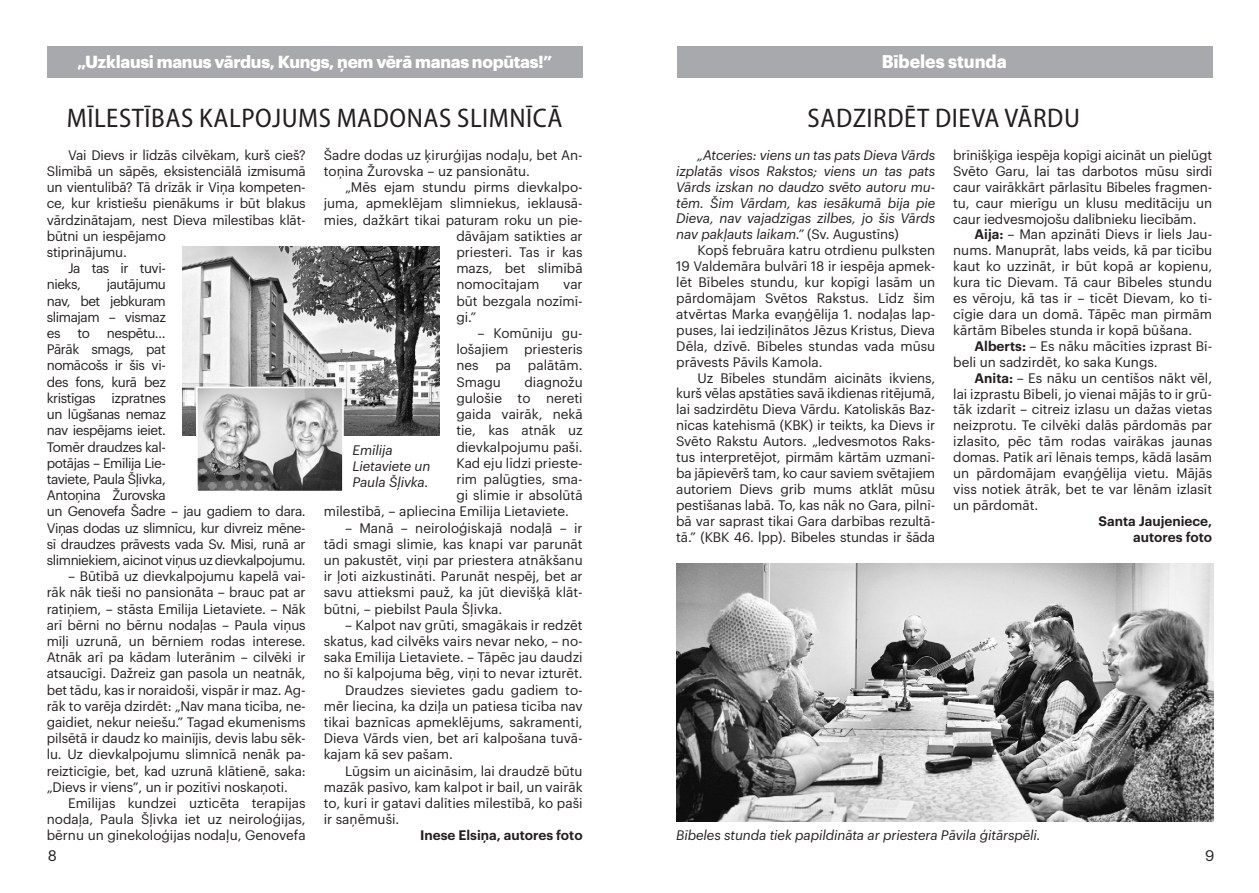
<style>
.page{position:relative;width:1259px;height:893px;background:#fff}
.page>*{position:absolute;margin:0;border:0;box-sizing:border-box;transform-origin:0 0}
.t1{font:semi-condensed 27px "Myriad Pro";letter-spacing:.02em;color:#231f20}
.t2{font:700 18px "Graphik";color:#fff}
.t3{font:700 17.1px "Graphik";letter-spacing:-.015em;color:#fff}
.t4{font:15px "Graphik";color:#231f20}
.t5{font:13.5px/15.9px "Graphik";color:#231f20;text-align:justify}
.t6{font:13.5px/16.2px "Graphik";letter-spacing:-.035em;color:#231f20}
.t7{font:italic 13.5px/15.9px "Graphik";letter-spacing:-.01em;color:#231f20;text-align:justify}
.t8{font:600 13.5px/15.9px "Graphik";color:#231f20;text-align:right}
.s1{font-style:normal}
.s2{font-weight:600}
</style>
<div class="page">
<img style="left:676px;top:564px;width:538px;height:257px">
<div style="left:677px;top:47px;width:535px;height:31px;background:#a8a9ad"></div>
<div style="left:48px;top:47px;width:535px;height:31px;background:#a8a9ad"></div>
<img style="left:183px;top:247px;width:256px;height:189px">
<img style="left:199px;top:390px;width:142px;height:99px">
<div style="left:196px;top:387px;width:148px;height:105px;border:2px solid #fff"></div>
<p class="t3" style="left:77px;top:49px;width:477px">„Uzklausi manus vārdus, Kungs, ņem vērā manas nopūtas!”</p>
<h2 class="t2" style="left:881px;top:48px;width:127px">Bībeles stunda</h2>
<h1 class="t1" style="left:67px;top:101px;width:497px">MĪLESTĪBAS KALPOJUMS MADONAS SLIMNĪCĀ</h1>
<p class="t5" style="left:68px;top:146px;width:239px">Vai Dievs ir līdzās cilvēkam, kurš cieš?</p>
<p class="t5" style="left:47px;top:162px;width:260px">Slimībā un sāpēs, eksistenciālā izmisumā</p>
<p class="t5" style="left:47px;top:178px;width:260px">un vientulībā? Tā drīzāk ir Viņa kompeten-</p>
<p class="t5" style="left:47px;top:194px;width:260px">ce, kur kristiešu pienākums ir būt blakus</p>
<p class="t5" style="left:47px;top:211px;width:260px">vārdzinātajam, nest Dieva mīlestības klāt-</p>
<p class="t5" style="left:47px;top:227px;width:121px">būtni un iespējamo</p>
<p class="t5" style="left:47px;top:243px;width:82px">stiprinājumu.</p>
<p class="t6" style="left:68px;top:259px;width:99px">Ja tas ir tuvi-</p>
<p class="t5" style="left:47px;top:275px;width:36px">nieks,</p>
<p class="t5" style="left:324px;top:146px;width:260px">Šadre dodas uz ķirurģijas nodaļu, bet An&shy;toņina Žurovska – uz pansionātu.</p>
<p class="t5" style="left:345px;top:178px;width:239px">„Mēs ejam stundu pirms dievkalpo-</p>
<p class="t5" style="left:324px;top:194px;width:260px">juma, apmeklējam slimniekus, ieklausā-</p>
<p class="t5" style="left:324px;top:211px;width:260px">mies, dažkārt tikai paturam roku un pie-</p>
<p class="t5" style="left:456px;top:227px;width:128px">dāvājam satikties ar</p>
<p class="t5" style="left:456px;top:243px;width:128px">priesteri. Tas ir kas</p>
<p class="t5" style="left:456px;top:259px;width:128px">mazs, bet slimībā</p>
<p class="t5" style="left:456px;top:275px;width:84px">nomocītajam</p>
<p class="t5" style="left:47px;top:275px;width:121px;text-indent:60px">jautājumu nav, bet jebkuram slimajam – vismaz es</p>
<p class="t5" style="left:456px;top:275px;width:128px;text-indent:107px">var būt bezgala nozīmī&shy;gi.”</p>
<p class="t5" style="left:456px;top:324px;width:128px;text-indent:21px">– Komūniju gu&shy;lošajiem priesteris nes pa palātām.<br>Smagu</p>
<p class="t6" style="left:47px;top:324px;width:260px;text-indent:60px">nespētu…<br>Pārāk smags, pat<br>nomācošs ir šīs vi-<br>des fons, kurā bez<br>kristīgas izpratnes<br>un lūgšanas nemaz<br>nav iespējams ieiet.<br>Tomēr draudzes kal-<br>potājas – Emīlija Lie-<br>taviete, Paula Šļivka,<br>Antoņina Žurovska<br>un Genovefa Šadre – jau gadiem to dara.<br>Viņas dodas uz slimnīcu, kur divreiz mēne&shy;sī draudzes prāvests vada Sv. Misi, runā ar slimniekiem, aicinot viņus uz dievkalpojumu.</p>
<p class="t5" style="left:47px;top:567px;width:260px;text-indent:21px">– Būtībā uz dievkalpojumu kapelā vai&shy;rāk nāk tieši no pansionāta – brauc pat ar ratiņiem, – stāsta Emīlija Lietaviete. – Nāk arī bērni no bērnu nodaļas – Paula viņus mīļi uzrunā, un bērniem rodas interese.<br>Atnāk arī pa kādam luterānim – cilvēki ir atsaucīgi. Dažreiz gan pasola un neatnāk, bet tādu, kas ir noraidoši, vispār ir maz. Ag&shy;rāk to varēja dzirdēt: „Nav mana ticība, ne&shy;gaidiet, nekur neiešu.” Tagad ekumenisms pilsētā ir daudz ko mainījis, devis labu sēk&shy;lu. Uz dievkalpojumu slimnīcā nenāk pa&shy;reizticīgie, bet, kad uzrunā klātienē, saka: „Dievs ir viens”, un ir pozitīvi noskaņoti.</p>
<p class="t5" style="left:47px;top:794px;width:260px;text-indent:21px">Emīlijas kundzei uzticēta terapijas nodaļa, Paula Šļivka iet uz neiroloģijas, bērnu un ginekoloģijas nodaļu, Genovefa</p>
<p class="t5" style="left:77px;top:324px;width:14px">to</p>
<p class="t5" style="left:524px;top:373px;width:60px">diagnožu</p>
<p class="t5" style="left:456px;top:389px;width:128px">gulošie to nereti</p>
<p class="t5" style="left:456px;top:405px;width:128px">gaida vairāk, nekā</p>
<p class="t5" style="left:456px;top:421px;width:128px">tie, kas atnāk uz</p>
<p class="t5" style="left:456px;top:437px;width:128px">dievkalpojumu paši.</p>
<p class="t5" style="left:456px;top:454px;width:128px">Kad eju līdzi prieste-</p>
<p class="t5" style="left:456px;top:470px;width:128px">rim palūgties, sma-</p>
<p class="t5" style="left:456px;top:486px;width:128px">gi slimie ir absolūtā</p>
<p class="t5" style="left:324px;top:502px;width:247px">mīlestībā, – apliecina Emīlija Lietaviete.</p>
<p class="t5" style="left:324px;top:518px;width:260px;text-indent:21px">– Manā – neiroloģiskajā nodaļā – ir tādi smagi slimie, kas knapi var parunāt un pakustēt, viņi par priestera atnākšanu ir ļoti aizkustināti. Parunāt nespēj, bet ar savu attieksmi pauž, ka jūt dievišķā klāt&shy;būtni, – piebilst Paula Šļivka.</p>
<p class="t5" style="left:345px;top:616px;width:239px">– Kalpot nav grūti, smagākais ir redzēt</p>
<p class="t5" style="left:324px;top:632px;width:260px">skatus, kad cilvēks vairs nevar neko, – no-</p>
<p class="t5" style="left:324px;top:648px;width:260px">saka Emīlija Lietaviete. – Tāpēc jau daudzi</p>
<p class="t5" style="left:324px;top:664px;width:260px">no šī kalpojuma bēg, viņi to nevar izturēt.</p>
<p class="t5" style="left:345px;top:680px;width:239px">Draudzes sievietes gadu gadiem to-</p>
<p class="t5" style="left:324px;top:697px;width:260px">mēr liecina, ka dziļa un patiesa ticība nav</p>
<p class="t5" style="left:324px;top:713px;width:260px">tikai baznīcas apmeklējums, sakramenti,</p>
<p class="t5" style="left:324px;top:729px;width:260px">Dieva Vārds vien, bet arī kalpošana tuvā-</p>
<p class="t5" style="left:324px;top:745px;width:131px">kajam kā sev pašam.</p>
<p class="t5" style="left:345px;top:761px;width:239px">Lūgsim un aicināsim, lai draudzē būtu</p>
<p class="t5" style="left:324px;top:778px;width:260px">mazāk pasīvo, kam kalpot ir bail, un vairāk</p>
<p class="t5" style="left:324px;top:794px;width:260px">to, kuri ir gatavi dalīties mīlestībā, ko paši</p>
<p class="t5" style="left:324px;top:810px;width:77px">ir saņēmuši.</p>
<p class="t8" style="left:420px;top:826px;width:164px">I nese Elsiņa, autores foto</p>
<p class="t7" style="left:352px;top:441px;width:79px;text-align:left">Emīlija<br>Lietaviete un<br>Paula Šļivka.</p>
<h1 class="t1" style="left:807px;top:101px;width:274px">SADZIRDĒT DIEVA VĀRDU</h1>
<p class="t7" style="left:676px;top:146px;width:260px;text-indent:21px">„Atceries: viens un tas pats Dieva Vārds izplatās visos Rakstos; viens un tas pats Vārds izskan no daudzo svēto autoru mu&shy;tēm. Šim Vārdam, kas iesākumā bija pie Dieva, nav vajadzīgas zilbes, jo šis Vārds nav pakļauts laikam.” <span class="s1">(Sv. Augustīns)</span></p>
<p class="t5" style="left:676px;top:241px;width:260px;text-indent:21px">Kopš februāra katru otrdienu pulksten 19 Valdemāra bulvārī 18 ir iespēja apmek&shy;lēt Bībeles stundu, kur kopīgi lasām un pārdomājam Svētos Rakstus. Līdz šim atvērtas Marka evaņģēlija 1. nodaļas lap&shy;puses, lai iedziļinātos Jēzus Kristus, Dieva Dēla, dzīvē. Bībeles stundas vada mūsu prāvests Pāvils Kamola.</p>
<p class="t5" style="left:676px;top:369px;width:260px;text-indent:21px">Uz Bībeles stundām aicināts ikviens, kurš vēlas apstāties savā ikdienas ritējumā, lai sadzirdētu Dieva Vārdu. Katoliskās Baz&shy;nīcas katehismā (KBK) ir teikts, ka Dievs ir Svēto Rakstu Autors. „Iedvesmotos Raks&shy;tus interpretējot, pirmām kārtām uzmanī&shy;ba jāpievērš tam, ko caur saviem svētajiem autoriem Dievs grib mums atklāt mūsu pestīšanas labā. To, kas nāk no Gara, pilnī&shy;bā var saprast tikai Gara darbības rezultā&shy;tā.” (KBK 46. lpp). Bībeles stundas ir šāda</p>
<p class="t5" style="left:953px;top:146px;width:260px">brīnišķīga iespēja kopīgi aicināt un pielūgt Svēto Garu, lai tas darbotos mūsu sirdī caur vairākkārt pārlasītu Bībeles fragmen&shy;tu, caur mierīgu un klusu meditāciju un caur iedvesmojošu dalībnieku liecībām.</p>
<p class="t5" style="left:953px;top:225px;width:260px;text-indent:21px"><span class="s2">Aija:</span> – Man apzināti Dievs ir liels Jau&shy;nums. Manuprāt, labs veids, kā par ticību kaut ko uzzināt, ir būt kopā ar kopienu, kura tic Dievam. Tā caur Bībeles stundu es vēroju, kā tas ir – ticēt Dievam, ko ti&shy;cīgie dara un domā. Tāpēc man pirmām kārtām Bībeles stunda ir kopā būšana.</p>
<p class="t5" style="left:953px;top:337px;width:260px;text-indent:21px"><span class="s2">Alberts:</span> – Es nāku mācīties izprast Bī&shy;beli un sadzirdēt, ko saka Kungs.</p>
<p class="t5" style="left:953px;top:369px;width:260px;text-indent:21px"><span class="s2">Anita:</span> – Es nāku un centīšos nākt vēl, lai izprastu Bībeli, jo vienai mājās to ir grū&shy;tāk izdarīt – citreiz izlasu un dažas vietas neizprotu. Te cilvēki dalās pārdomās par izlasīto, pēc tām rodas vairākas jaunas domas. Patīk arī lēnais temps, kādā lasām un pārdomājam evaņģēlija vietu. Mājās viss notiek ātrāk, bet te var lēnām izlasīt un pārdomāt.</p>
<p class="t8" style="left:1098px;top:512px;width:115px">Santa Jaujeniece, autores foto</p>
<p class="t7" style="left:676px;top:826px;width:366px">Bībeles stunda tiek papildināta ar priestera Pāvila ģitārspēli.</p>
<p class="t4" style="left:48px;top:845px;width:11px">8</p>
<p class="t4" style="left:1205px;top:845px;width:11px">9</p>
</div>
